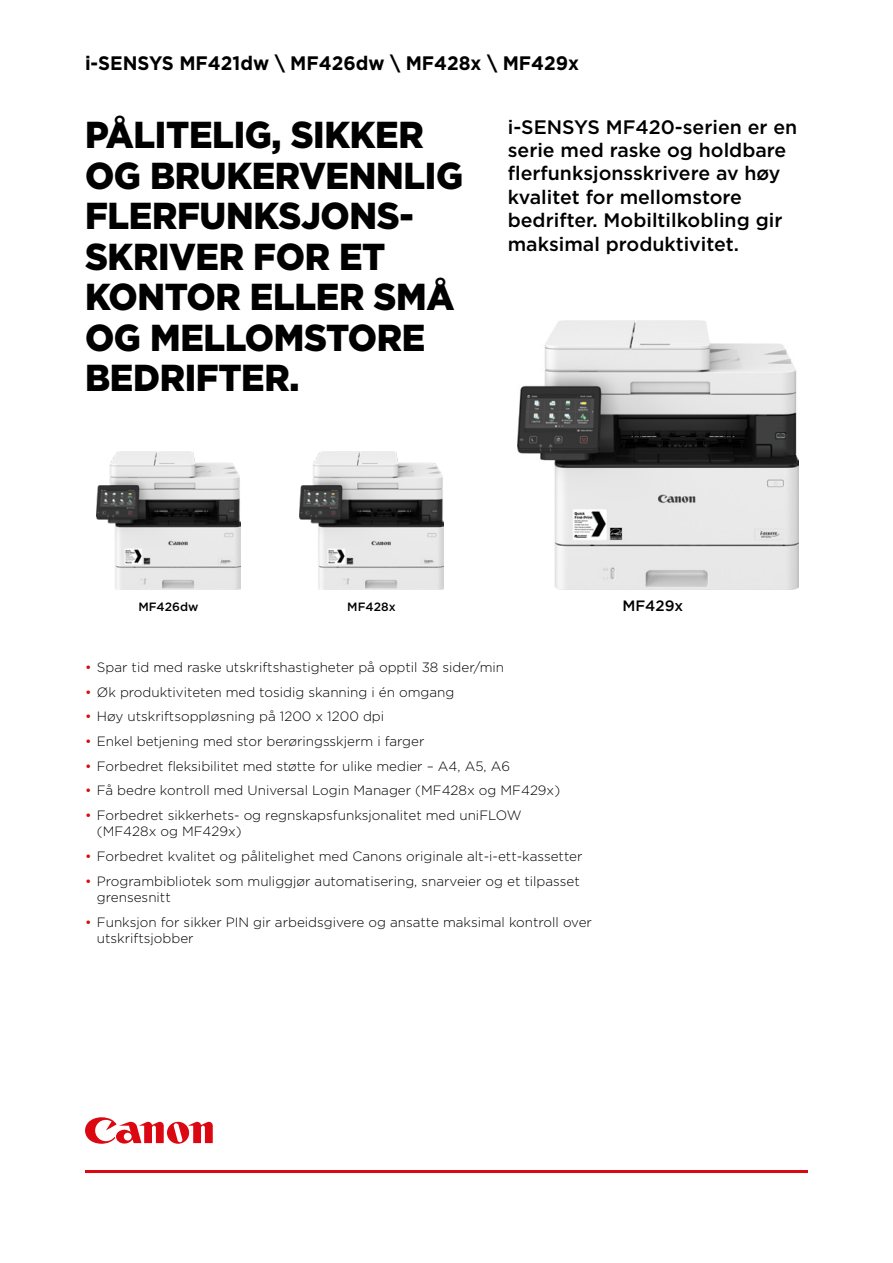
<style>
.page{position:relative;width:893px;height:1263px;background:#fff}
.page>*{position:absolute;margin:0;border:0;box-sizing:border-box;transform-origin:0 0}
.t1{font:900 37.5px/40.5px "Gotham";letter-spacing:-.01em;color:#000;scale:.94 1}
.t2{font:500 19.5px/23.4px "Gotham";color:#000}
.t3{font:700 19.5px "Gotham";color:#000;scale:.96 1}
.t4{font:500 15px "Gotham";color:#000}
.t5{font:300 13.5px/16.2px "Gotham";color:#000}
.t6{font:500 12px "Gotham";color:#000}
.s1{font-weight:400;color:#db0812}
</style>
<div class="page">
<svg style="left:85px;top:1117px;width:128px;height:27px"></svg>
<hr style="left:85px;top:1170px;width:723px;height:3px;background:#db0812">
<img style="left:517px;top:320px;width:281px;height:269px">
<img style="left:97px;top:451px;width:144px;height:138px">
<img style="left:300px;top:451px;width:143px;height:138px">
<h2 class="t3" style="left:85px;top:50px;width:516px">i-SENSYS MF421dw \ MF426dw \ MF428x \ MF429x</h2>
<h1 class="t1" style="left:85px;top:114px;width:404px">PÅLITELIG, SIKKER<br>OG BRUKERVENNLIG<br>FLERFUNKSJONS-<br>SKRIVER FOR ET<br>KONTOR ELLER SMÅ<br>OG MELLOMSTORE<br>BEDRIFTER.</h1>
<h2 class="t2" style="left:508px;top:115px;width:291px">i-SENSYS MF420-serien er en serie med raske og holdbare flerfunksjonsskrivere av høy kvalitet for mellomstore bedrifter. Mobiltilkobling gir maksimal produktivitet.</h2>
<p class="t6" style="left:138px;top:599px;width:62px">MF426dw</p>
<p class="t6" style="left:347px;top:599px;width:50px">MF428x</p>
<p class="t4" style="left:622px;top:595px;width:62px">MF429x</p>
<p class="t5" style="left:85px;top:659px;width:421px"><span class="s1">•</span> Spar tid med raske utskriftshastigheter på opptil 38 sider/min</p>
<p class="t5" style="left:85px;top:683px;width:371px"><span class="s1">•</span> Øk produktiviteten med tosidig skanning i én omgang</p>
<p class="t5" style="left:85px;top:708px;width:301px"><span class="s1">•</span> Høy utskriftsoppløsning på 1200 x 1200 dpi</p>
<p class="t5" style="left:85px;top:733px;width:341px"><span class="s1">•</span> Enkel betjening med stor berøringsskjerm i farger</p>
<p class="t5" style="left:85px;top:757px;width:426px"><span class="s1">•</span> Forbedret fleksibilitet med støtte for ulike medier – A4, A5, A6</p>
<p class="t5" style="left:85px;top:782px;width:477px"><span class="s1">•</span> Få bedre kontroll med Universal Login Manager (MF428x og MF429x)</p>
<p class="t5" style="left:97px;top:807px;width:426px;text-indent:-12px"><span class="s1">•</span> Forbedret sikkerhets- og regnskapsfunksjonalitet med uniFLOW (MF428x og MF429x)</p>
<p class="t5" style="left:85px;top:848px;width:499px"><span class="s1">•</span> Forbedret kvalitet og pålitelighet med Canons originale alt-i-ett-kassetter</p>
<p class="t5" style="left:97px;top:872px;width:484px;text-indent:-12px"><span class="s1">•</span> Programbibliotek som muliggjør automatisering, snarveier og et tilpasset grensesnitt</p>
<p class="t5" style="left:97px;top:913px;width:497px;text-indent:-12px"><span class="s1">•</span> Funksjon for sikker PIN gir arbeidsgivere og ansatte maksimal kontroll over utskriftsjobber</p>
</div>
